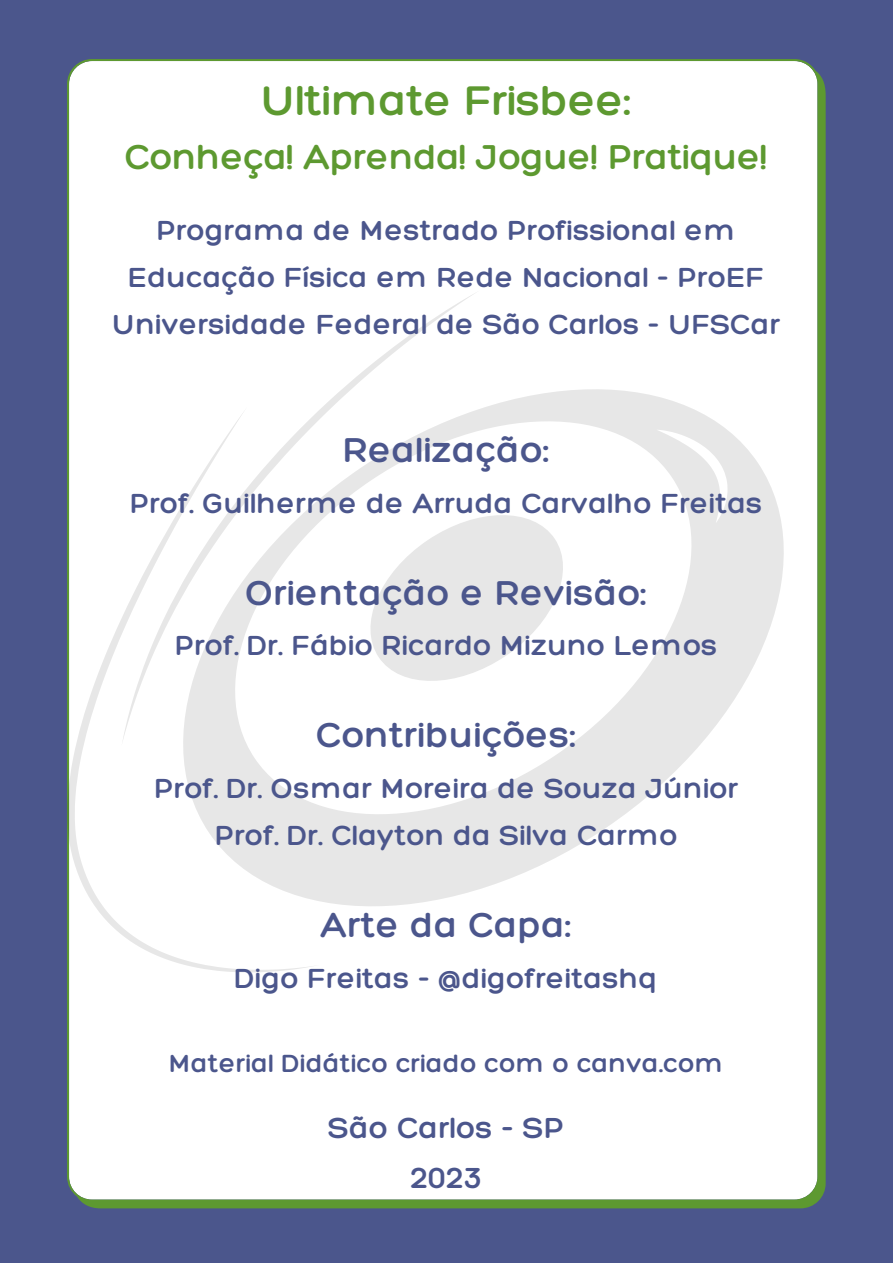
<style>
.page{position:relative;width:893px;height:1264px;background:#fff}
.page>*{position:absolute;margin:0;border:0;box-sizing:border-box;transform-origin:0 0}
.t1{font:300 45px "Hero";color:#5d9930}
.t2{font:300 37.5px "Hero";letter-spacing:.015em;color:#4b568c}
.t3{font:300 37.5px "Hero";color:#5d9930}
.t4{font:300 31.5px "Hero";letter-spacing:.015em;color:#4b568c}
.t5{font:300 30px/47.2px "Hero";letter-spacing:.015em;color:#4b568c;text-align:center}
.t6{font:300 27px "Hero";letter-spacing:.015em;color:#4b568c}
</style>
<div class="page">
<div style="left:0;top:0;width:892px;height:1262px;background:#4b568c"></div>
<div style="left:67px;top:59px;width:758px;height:1149px;background:#fff"></div>
<svg style="left:320px;top:363px;width:463px;height:569px;background:#f6f6f6"></svg>
<svg style="left:320px;top:401px;width:402px;height:433px;background:#f5f5f5"></svg>
<svg style="left:480px;top:507px;width:96px;height:182px;background:#f1f1f1"></svg>
<svg style="left:121px;top:290px;width:359px;height:456px;background:#fafafa"></svg>
<svg style="left:67px;top:406px;width:253px;height:566px;background:#f8f9f8"></svg>
<p class="t1" style="left:261px;top:72px;width:371px">Ultimate Frisbee:</p>
<p class="t3" style="left:125px;top:133px;width:644px">Conheça! Aprenda! Jogue! Pratique!</p>
<p class="t5" style="left:128px;top:206px;width:637px">Programa de Mestrado Profissional em<br>Educação Física em Rede Nacional - ProEF</p>
<p class="t5" style="left:113px;top:300px;width:669px">Universidade Federal de São Carlos - UFSCar</p>
<p class="t2" style="left:343px;top:426px;width:207px">Realização:</p>
<p class="t5" style="left:130px;top:478px;width:634px">Prof. Guilherme de Arruda Carvalho Freitas</p>
<p class="t2" style="left:246px;top:569px;width:402px">Orientação e Revisão:</p>
<p class="t5" style="left:175px;top:621px;width:544px">Prof. Dr. Fábio Ricardo Mizuno Lemos</p>
<p class="t2" style="left:316px;top:711px;width:261px">Contribuições:</p>
<p class="t5" style="left:154px;top:763px;width:585px">Prof. Dr. Osmar Moreira de Souza Júnior</p>
<p class="t5" style="left:215px;top:811px;width:464px">Prof. Dr. Clayton da Silva Carmo</p>
<p class="t2" style="left:321px;top:901px;width:252px">Arte da Capa:</p>
<p class="t5" style="left:235px;top:953px;width:424px">Digo Freitas - @digofreitashq</p>
<p class="t6" style="left:169px;top:1046px;width:556px">Material Didático criado com o canva.com</p>
<p class="t4" style="left:328px;top:1108px;width:237px">São Carlos - SP</p>
<p class="t4" style="left:410px;top:1158px;width:73px">2023</p>
</div>
